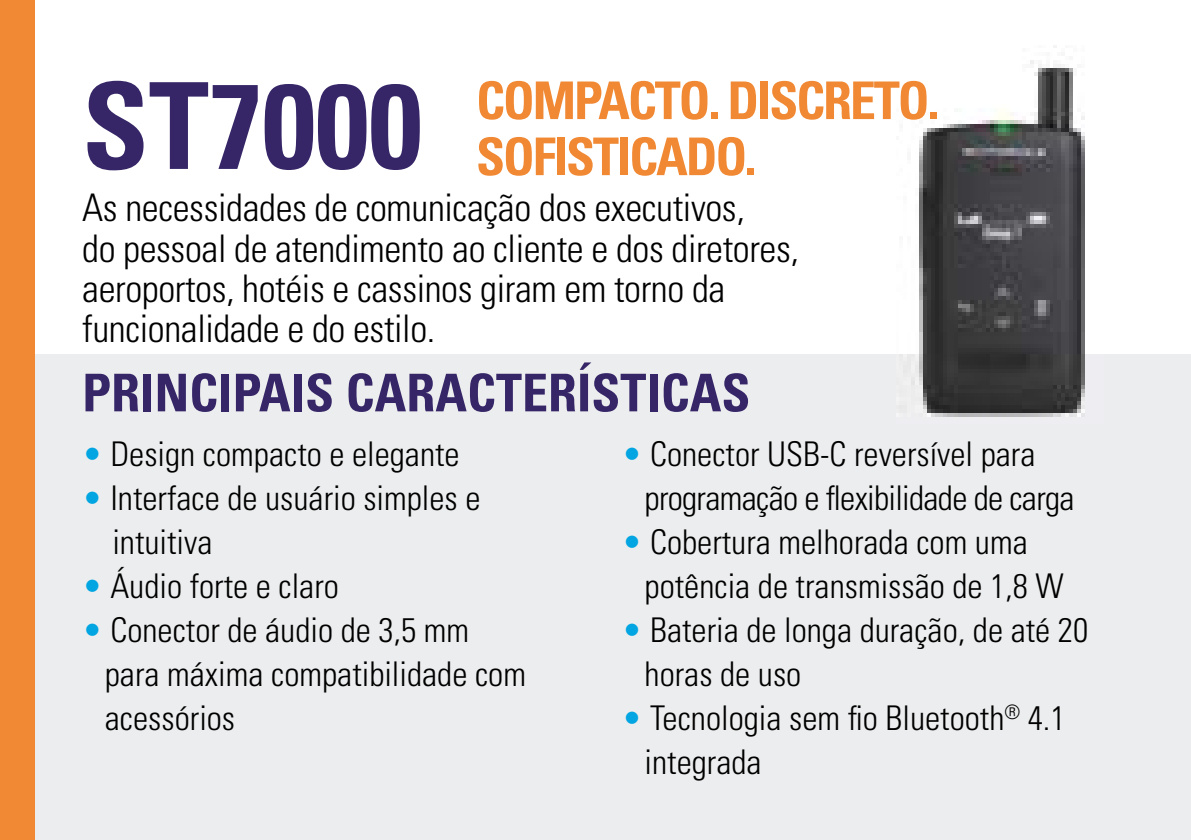
<style>
.page{position:relative;width:1191px;height:840px;background:#fff}
.page>*{position:absolute;margin:0;border:0;box-sizing:border-box;transform-origin:0 0}
.t1{font:700 condensed 120px "Univers";color:#362668}
.t2{font:700 condensed 52px/56px "Univers";letter-spacing:-.04em;color:#f18934}
.t3{font:700 condensed 52px "Univers";color:#362668}
.t4{font:300 condensed 38px/40px "Univers";letter-spacing:-.01em;color:#000}
.t5{font:300 condensed 34px/44px "Univers";color:#000}
.t6{font:300 condensed 34px/44px "Univers";letter-spacing:-.02em;color:#000}
.s1{color:#00a5e1}
</style>
<div class="page">
<div style="left:0;top:354px;width:1191px;height:485px;background:#ecedee"></div>
<img style="left:919px;top:46px;width:166px;height:371px">
<div style="left:0;top:0;width:34px;height:839px;background:#f18934"></div>
<h1 class="t1" style="left:82px;top:52px;width:341px">ST7000</h1>
<h2 class="t2" style="left:476px;top:72px;width:464px">COMPACTO. DISCRETO.<br>SOFISTICADO.</h2>
<p class="t4" style="left:82px;top:187px;width:718px">As necessidades de comunicação dos executivos,<br>do pessoal de atendimento ao cliente e dos diretores, aeroportos, hotéis e cassinos giram em torno da funcionalidade e do estilo.</p>
<h2 class="t3" style="left:82px;top:360px;width:669px">PRINCIPAIS CARACTERÍSTICAS</h2>
<p class="t5" style="left:82px;top:431px;width:379px"><span class="s1">•</span> Design compacto e elegante</p>
<p class="t5" style="left:112px;top:475px;width:369px;text-indent:-30px"><span class="s1">•</span> Interface de usuário simples e intuitiva</p>
<p class="t5" style="left:82px;top:563px;width:258px"><span class="s1">•</span> Áudio forte e claro</p>
<p class="t5" style="left:105px;top:607px;width:423px;text-indent:-23px"><span class="s1">•</span> Conector de áudio de 3,5 mm para máxima compatibilidade com acessórios</p>
<p class="t6" style="left:644px;top:431px;width:431px;text-indent:-23px"><span class="s1">•</span> Conector USB-C reversível para programação e flexibilidade de carga</p>
<p class="t5" style="left:644px;top:519px;width:421px;text-indent:-23px"><span class="s1">•</span> Cobertura melhorada com uma potência de transmissão de 1,8 W</p>
<p class="t5" style="left:644px;top:607px;width:445px;text-indent:-23px"><span class="s1">•</span> Bateria de longa duração, de até 20 horas de uso</p>
<p class="t5" style="left:644px;top:695px;width:422px;text-indent:-23px"><span class="s1">•</span> Tecnologia sem fio Bluetooth<sup>®</sup> 4.1 integrada</p>
</div>
